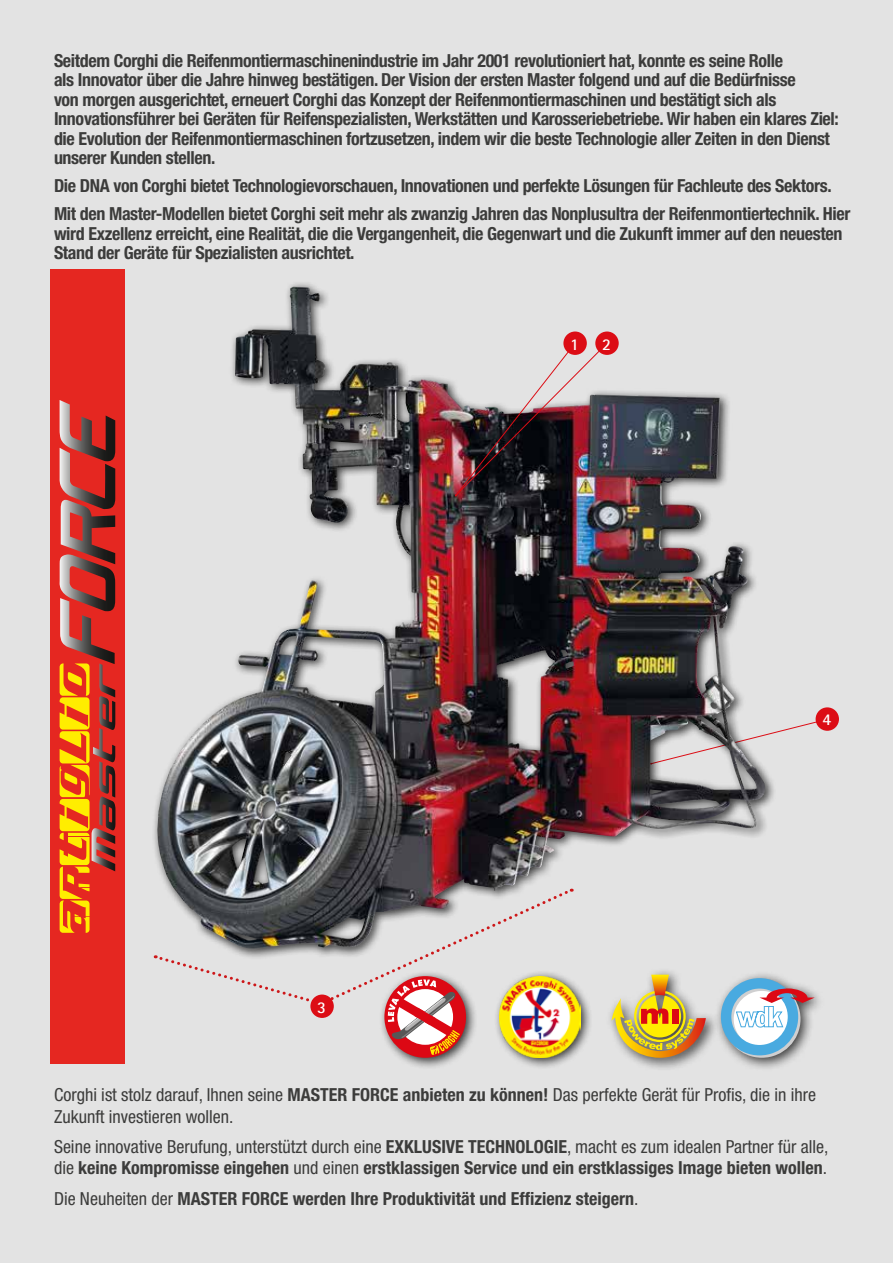
<style>
.page{position:relative;width:893px;height:1263px;background:#e3e3e3}
.page>*{position:absolute;margin:0;border:0;box-sizing:border-box;transform-origin:0 0}
.t1{font:700 condensed 18px/19.5px "Helvetica Neue LT Std";letter-spacing:-.02em;color:#3c3c3b}
.t2{font:700 condensed 18px/21.6px "Helvetica Neue LT Std";color:#3c3c3b}
.t3{font:condensed 18px/21.6px "Helvetica Neue LT Std";color:#3c3c3b}
.t4{font:700 16.5px "Rotis Sans Serif Std";color:#fff}
.s1{font-weight:700}
.s2{font-weight:400}
</style>
<div class="page">
<svg style="left:776px;top:719px;width:48px;height:14px"></svg>
<div style="left:50px;top:269px;width:75px;height:794px;background:#e52721"></div>
<img style="left:92px;top:664px;width:23px;height:207px">
<svg style="left:60px;top:664px;width:30px;height:269px"></svg>
<img style="left:60px;top:400px;width:55px;height:48px">
<img style="left:60px;top:448px;width:55px;height:61px">
<img style="left:60px;top:557px;width:55px;height:41px">
<img style="left:60px;top:598px;width:55px;height:66px">
<img style="left:61px;top:500px;width:54px;height:64px">
<div style="left:152px;top:281px;width:624px;height:679px;background:#000;opacity:.75"></div>
<img style="left:157px;top:287px;width:258px;height:600px">
<div style="left:378px;top:970px;width:100px;height:99px;background:#000;opacity:.75"></div>
<div style="left:493px;top:970px;width:100px;height:99px;background:#000;opacity:.75"></div>
<img style="left:572px;top:976px;width:9px;height:82px">
<div style="left:605px;top:967px;width:114px;height:105px;background:#000;opacity:.75"></div>
<img style="left:612px;top:975px;width:94px;height:83px">
<div style="left:714px;top:971px;width:113px;height:100px;background:#000;opacity:.75"></div>
<svg style="left:721px;top:978px;width:94px;height:80px;background:#acc1d2"></svg>
<div style="left:816px;top:707px;width:23px;height:24px;background:#dc0d15;border-radius:50%"></div>
<div style="left:563px;top:331px;width:24px;height:24px;background:#dc0d15;border-radius:50%"></div>
<div style="left:595px;top:331px;width:24px;height:24px;background:#dc0d15;border-radius:50%"></div>
<img style="left:455px;top:343px;width:152px;height:153px">
<svg style="left:155px;top:887px;width:417px;height:171px"></svg>
<div style="left:310px;top:994px;width:24px;height:24px;background:#dc0d15;border-radius:50%"></div>
<p class="t1" style="left:54px;top:50px;width:786px">Seitdem Corghi die Reifenmontiermaschinenindustrie im Jahr 2001 revolutioniert hat, konnte es seine Rolle<br>als Innovator über die Jahre hinweg bestätigen. Der Vision der ersten Master folgend und auf die Bedürfnisse<br>von morgen ausgerichtet, erneuert Corghi das Konzept der Reifenmontiermaschinen und bestätigt sich als Innovationsführer bei Geräten für Reifenspezialisten, Werkstätten und Karosseriebetriebe. Wir haben ein klares Ziel: die Evolution der Reifenmontiermaschinen fortzusetzen, indem wir die beste Technologie aller Zeiten in den Dienst unserer Kunden stellen.</p>
<p class="t1" style="left:54px;top:172px;width:798px;line-height:28px">Die DNA von Corghi bietet Technologievorschauen, Innovationen und perfekte Lösungen für Fachleute des Sektors.<br>Mit den Master-Modellen bietet Corghi seit mehr als zwanzig Jahren das Nonplusultra der Reifenmontiertechnik. Hier</p>
<p class="t1" style="left:54px;top:223px;width:790px">wird Exzellenz erreicht, eine Realität, die die Vergangenheit, die Gegenwart und die Zukunft immer auf den neuesten<br>Stand der Geräte für Spezialisten ausrichtet.</p>
<p class="t4" style="left:317px;top:996px;width:10px">3</p>
<p class="t4" style="left:570px;top:334px;width:10px">1</p>
<p class="t4" style="left:602px;top:334px;width:10px">2</p>
<p class="t4" style="left:822px;top:709px;width:10px">4</p>
<p class="t3" style="left:54px;top:1084px;width:763px">Corghi ist stolz darauf, Ihnen seine <span class="s1">MASTER FORCE anbieten zu können!</span> Das perfekte Gerät für Profis, die in ihre<br>Zukunft investieren wollen.</p>
<p class="t2" style="left:54px;top:1135px;width:776px"><span class="s2">Seine innovative Berufung, unterstützt durch eine</span> EXKLUSIVE TECHNOLOGIE<span class="s2">, macht es zum idealen Partner für alle, die</span> keine Kompromisse eingehen <span class="s2">und einen</span> erstklassigen Service und ein erstklassiges Image bieten wollen<span class="s2">.</span></p>
<p class="t2" style="left:54px;top:1187px;width:586px"><span class="s2">Die Neuheiten der</span> MASTER FORCE werden Ihre Produktivität und Effizienz steigern<span class="s2">.</span></p>
</div>
